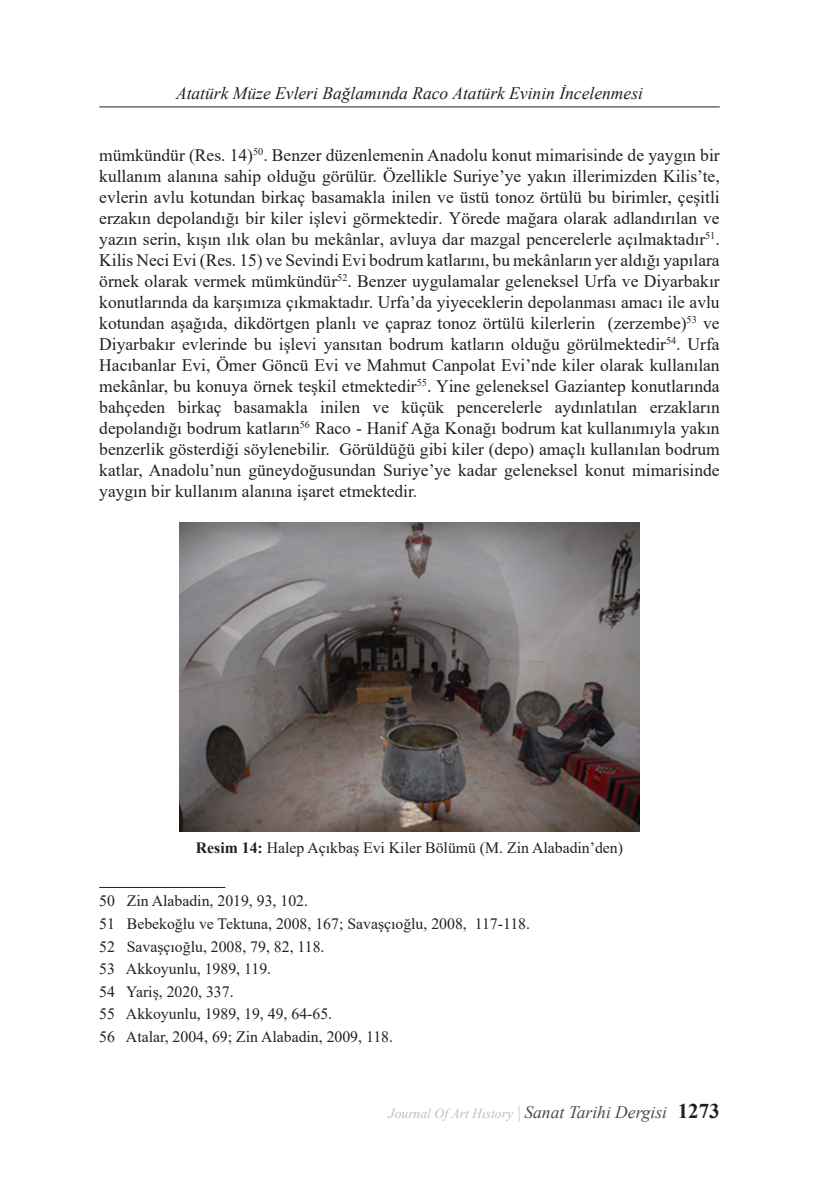
<style>
.page{position:relative;width:819px;height:1191px;background:#fff}
.page>*{position:absolute;margin:0;border:0;box-sizing:border-box;transform-origin:0 0}
.t1{font:17.5px/21px "Times New Roman";color:#231f20;text-align:justify}
.t2{font:italic 17.5px "Times New Roman";color:#231f20}
.t3{font:15.75px/22.6px "Times New Roman";color:#231f20}
.t4{font:italic 13.65px "Times New Roman";color:#c0bfbf}
.s1{font-weight:700}
.s2{font-style:normal;font-size:17.5px}
.s3{font-size:17.5px;color:#494a4c}
.s4{font-weight:700;font-style:normal;font-size:21px;color:#231f20}
</style>
<div class="page">
<hr style="left:99px;top:107px;width:620px;height:1px;background:#231f20">
<img style="left:180px;top:522px;width:459px;height:309px">
<hr style="left:99px;top:887px;width:126px;height:1px;background:#231f20">
<p class="t2" style="left:176px;top:81px;width:468px">Atatürk Müze Evleri Bağlamında Raco Atatürk Evinin İncelenmesi</p>
<p class="t1" style="left:99px;top:144px;width:622px">mümkündür (Res. 14)<sup>50</sup>. Benzer düzenlemenin Anadolu konut mimarisinde de yaygın bir kullanım alanına sahip olduğu görülür. Özellikle Suriye’ye yakın illerimizden Kilis’te, evlerin avlu kotundan birkaç basamakla inilen ve üstü tonoz örtülü bu birimler, çeşitli erzakın depolandığı bir kiler işlevi görmektedir. Yörede mağara olarak adlandırılan ve yazın serin, kışın ılık olan bu mekânlar, avluya dar mazgal pencerelerle açılmaktadır<sup>51</sup>.<br>Kilis Neci Evi (Res. 15) ve Sevindi Evi bodrum katlarını, bu mekânların yer aldığı yapılara örnek olarak vermek mümkündür<sup>52</sup>. Benzer uygulamalar geleneksel Urfa ve Diyarbakır konutlarında da karşımıza çıkmaktadır. Urfa’da yiyeceklerin depolanması amacı ile avlu kotundan aşağıda, dikdörtgen planlı ve çapraz tonoz örtülü kilerlerin (zerzembe)<sup>53</sup> ve Diyarbakır evlerinde bu işlevi yansıtan bodrum katların olduğu görülmektedir<sup>54</sup>. Urfa Hacıbanlar Evi, Ömer Göncü Evi ve Mahmut Canpolat Evi’nde kiler olarak kullanılan mekânlar, bu konuya örnek teşkil etmektedir<sup>55</sup>. Yine geleneksel Gaziantep konutlarında bahçeden birkaç basamakla inilen ve küçük pencerelerle aydınlatılan erzakların depolandığı bodrum katların<sup>56</sup> Raco - Hanif Ağa Konağı bodrum kat kullanımıyla yakın benzerlik gösterdiği söylenebilir. Görüldüğü gibi kiler (depo) amaçlı kullanılan bodrum katlar, Anadolu’nun güneydoğusundan Suriye’ye kadar geleneksel konut mimarisinde yaygın bir kullanım alanına işaret etmektedir.</p>
<p class="t3" style="left:196px;top:835px;width:428px"><span class="s1">Resim 14:</span> Halep Açıkbaş Evi Kiler Bölümü (M. Zin Alabadin’den)</p>
<p class="t3" style="left:99px;top:889px;width:432px">50 Zin Alabadin, 2019, 93, 102.<br>51 Bebekoğlu ve Tektuna, 2008, 167; Savaşçıoğlu, 2008, 117-118.<br>52 Savaşçıoğlu, 2008, 79, 82, 118.<br>53 Akkoyunlu, 1989, 119.<br>54 Yariş, 2020, 337.<br>55 Akkoyunlu, 1989, 19, 49, 64-65.<br>56 Atalar, 2004, 69; Zin Alabadin, 2009, 118.</p>
<p class="t4" style="left:388px;top:1104px;width:332px">Journal Of Art Hıstory <span class="s2">|</span> <span class="s3">Sanat Tarihi Dergisi</span> <span class="s4">1273</span></p>
</div>
